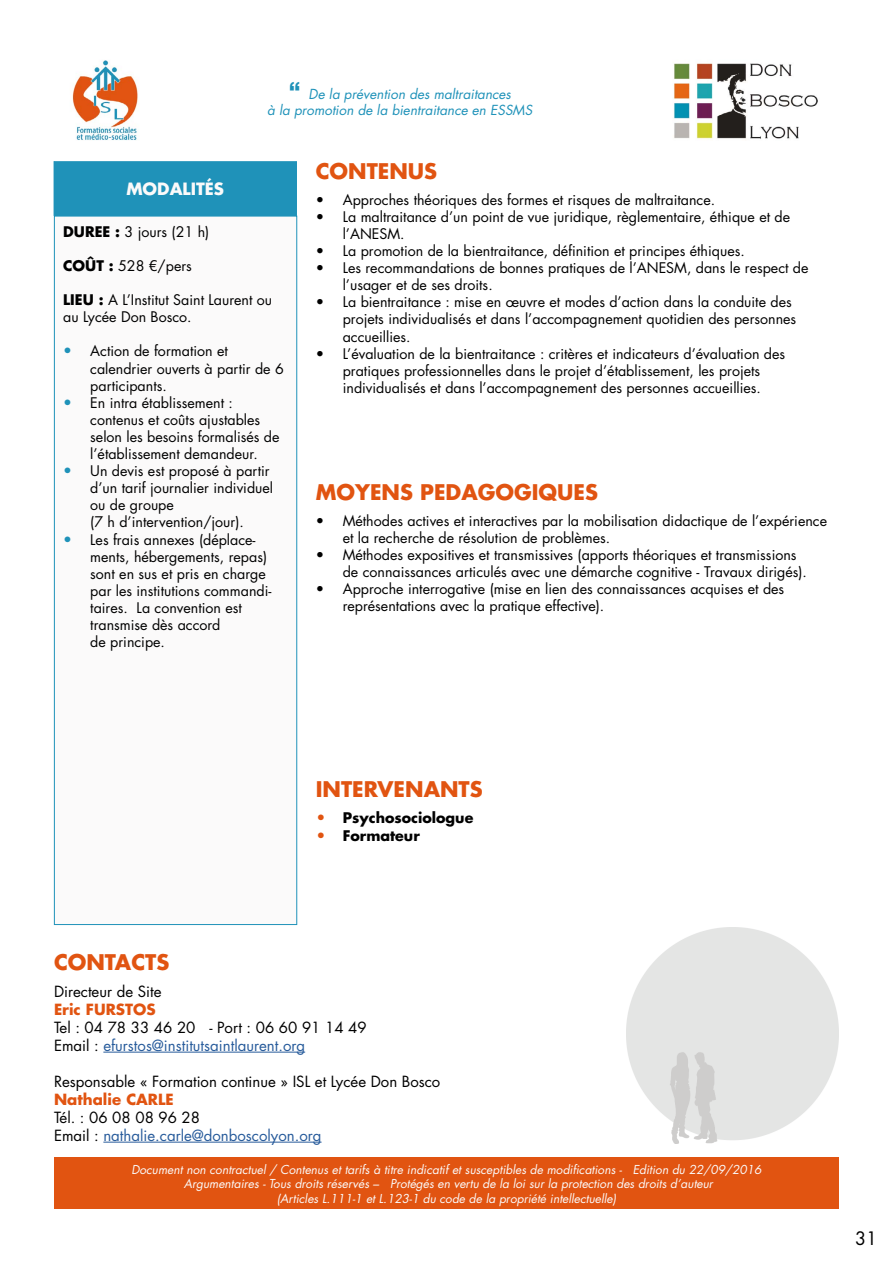
<style>
.page{position:relative;width:893px;height:1263px;background:#fff}
.page>*{position:absolute;margin:0;border:0;box-sizing:border-box;transform-origin:0 0}
.t1{font:700 21px "Futura Std";color:#e15411}
.t2{font:18px "Futura Std";color:#000}
.t3{font:700 16.5px "Futura Std";color:#fbfafa}
.t4{font:15px/18px "Futura Std";color:#000}
.t5{font:15px/18px "Futura Std";color:#275b9b}
.t6{font:700 15px "Futura Std";color:#e15411}
.t7{font:14.25px/17.1px "Futura Std";color:#000}
.t8{font:700 14.25px "Futura Std";color:#000}
.t9{font:italic 13.5px/16.2px "Futura Std";color:#1f92b9;text-align:center}
.t10{font:italic 12px/14.4px "Futura Std";color:#fbfafa;text-align:center}
.s1{font-family:"Helvetica Neue LT Pro";font-weight:800;font-style:normal;font-size:24px}
.s2{font-weight:700}
.s3{font-size:15px;color:#1f92b9}
.s4{font-size:15px;color:#e15411}
.s5{color:#275b9b}
.s6{color:#000}
</style>
<div class="page">
<img style="left:673px;top:63px;width:145px;height:76px">
<img style="left:72px;top:60px;width:66px;height:80px">
<div style="left:54px;top:1157px;width:785px;height:52px;background:#e15411"></div>
<hr style="left:103px;top:1052px;width:202px;height:1px;background:#275b9b">
<hr style="left:103px;top:1142px;width:219px;height:1px;background:#275b9b">
<div style="left:54px;top:162px;width:242px;height:53px;background:#1f92b9"></div>
<div style="left:54px;top:161px;width:243px;height:55px;border:1px solid #1f92b9"></div>
<img style="left:626px;top:927px;width:213px;height:216px">
<div style="left:54px;top:216px;width:243px;height:708px;background:#fbfafa"></div>
<div style="left:54px;top:216px;width:243px;height:709px;border:1px solid #1f92b9"></div>
<p class="t9" style="left:267px;top:86px;width:266px"><span class="s1">‘‘</span> De la prévention des maltraitances<br>à la promotion de la bientraitance en ESSMS</p>
<p class="t3" style="left:126px;top:178px;width:99px">MODALITÉS</p>
<p class="t7" style="left:63px;top:223px;width:148px"><span class="s2">DUREE :</span> 3 jours (21 h)</p>
<p class="t7" style="left:63px;top:257px;width:130px"><span class="s2">COÛT :</span> 528 €/pers</p>
<p class="t7" style="left:63px;top:291px;width:210px"><span class="s2">LIEU :</span> A L’Institut Saint Laurent ou au Lycée Don Bosco.</p>
<p class="t7" style="left:90px;top:343px;width:195px;text-indent:-27px"><span class="s3">•</span> Action de formation et calendrier ouverts à partir de 6 participants.</p>
<p class="t7" style="left:90px;top:394px;width:191px;text-indent:-27px"><span class="s3">•</span> En intra établissement : contenus et coûts ajustables selon les besoins formalisés de l’établissement demandeur.</p>
<p class="t7" style="left:90px;top:462px;width:184px;text-indent:-27px"><span class="s3">•</span> Un devis est proposé à partir d’un tarif journalier individuel ou de groupe<br>(7 h d’intervention/jour).</p>
<p class="t7" style="left:90px;top:531px;width:183px;text-indent:-27px"><span class="s3">•</span> Les frais annexes (déplace&shy;ments, hébergements, repas) sont en sus et pris en charge par les institutions commandi&shy;taires. La convention est transmise dès accord<br>de principe.</p>
<h1 class="t1" style="left:316px;top:157px;width:123px">CONTENUS</h1>
<p class="t7" style="left:316px;top:191px;width:401px">• Approches théoriques des formes et risques de maltraitance.</p>
<p class="t7" style="left:343px;top:208px;width:449px;text-indent:-27px">• La maltraitance d’un point de vue juridique, règlementaire, éthique et de l’ANESM.</p>
<p class="t7" style="left:316px;top:242px;width:431px">• La promotion de la bientraitance, définition et principes éthiques.</p>
<p class="t7" style="left:343px;top:259px;width:467px;text-indent:-27px">• Les recommandations de bonnes pratiques de l’ANESM, dans le respect de l’usager et de ses droits.</p>
<p class="t7" style="left:343px;top:294px;width:455px;text-indent:-27px">• La bientraitance : mise en œuvre et modes d’action dans la conduite des projets individualisés et dans l’accompagnement quotidien des personnes accueillies.</p>
<p class="t7" style="left:316px;top:345px;width:471px;text-align:center">• L’évaluation de la bientraitance : critères et indicateurs d’évaluation des pratiques professionnelles dans le projet d’établissement, les projets individualisés et dans l’accompagnement des personnes accueillies.</p>
<h1 class="t1" style="left:316px;top:478px;width:284px">MOYENS PEDAGOGIQUES</h1>
<p class="t7" style="left:343px;top:512px;width:486px;text-indent:-27px">• Méthodes actives et interactives par la mobilisation didactique de l’expérience et la recherche de résolution de problèmes.</p>
<p class="t7" style="left:343px;top:546px;width:466px;text-indent:-27px">• Méthodes expositives et transmissives (apports théoriques et transmissions de connaissances articulés avec une démarche cognitive - Travaux dirigés).</p>
<p class="t7" style="left:343px;top:580px;width:443px;text-indent:-27px">• Approche interrogative (mise en lien des connaissances acquises et des représentations avec la pratique effective).</p>
<h1 class="t1" style="left:316px;top:775px;width:168px">INTERVENANTS</h1>
<h1 class="t1" style="left:54px;top:948px;width:117px">CONTACTS</h1>
<p class="t8" style="left:316px;top:808px;width:159px"><span class="s4">•</span> Psychosociologue</p>
<p class="t8" style="left:316px;top:826px;width:106px"><span class="s4">•</span> Formateur</p>
<p class="t4" style="left:54px;top:982px;width:109px">Directeur de Site</p>
<p class="t6" style="left:54px;top:999px;width:103px">Eric FURSTOS</p>
<p class="t4" style="left:54px;top:1018px;width:314px">Tel : 04 78 33 46 20 - Port : 06 60 91 14 49<br>Email : <span class="s5">efurstos@institutsaintlaurent.org</span></p>
<p class="t4" style="left:54px;top:1072px;width:388px">Responsable « Formation continue » ISL et Lycée Don Bosco</p>
<p class="t6" style="left:54px;top:1089px;width:121px">Nathalie CARLE</p>
<p class="t5" style="left:54px;top:1108px;width:269px"><span class="s6">Tél. : 06 08 08 96 28<br>Email :</span> nathalie.carle@donboscolyon.org</p>
<p class="t10" style="left:131px;top:1162px;width:632px">Document non contractuel / Contenus et tarifs à titre indicatif et susceptibles de modifications - Edition du 22/09/2016<br>Argumentaires - Tous droits réservés – Protégés en vertu de la loi sur la protection des droits d’auteur<br>(Articles L.111-1 et L.123-1 du code de la propriété intellectuelle)</p>
<p class="t2" style="left:855px;top:1227px;width:24px">31</p>
</div>
